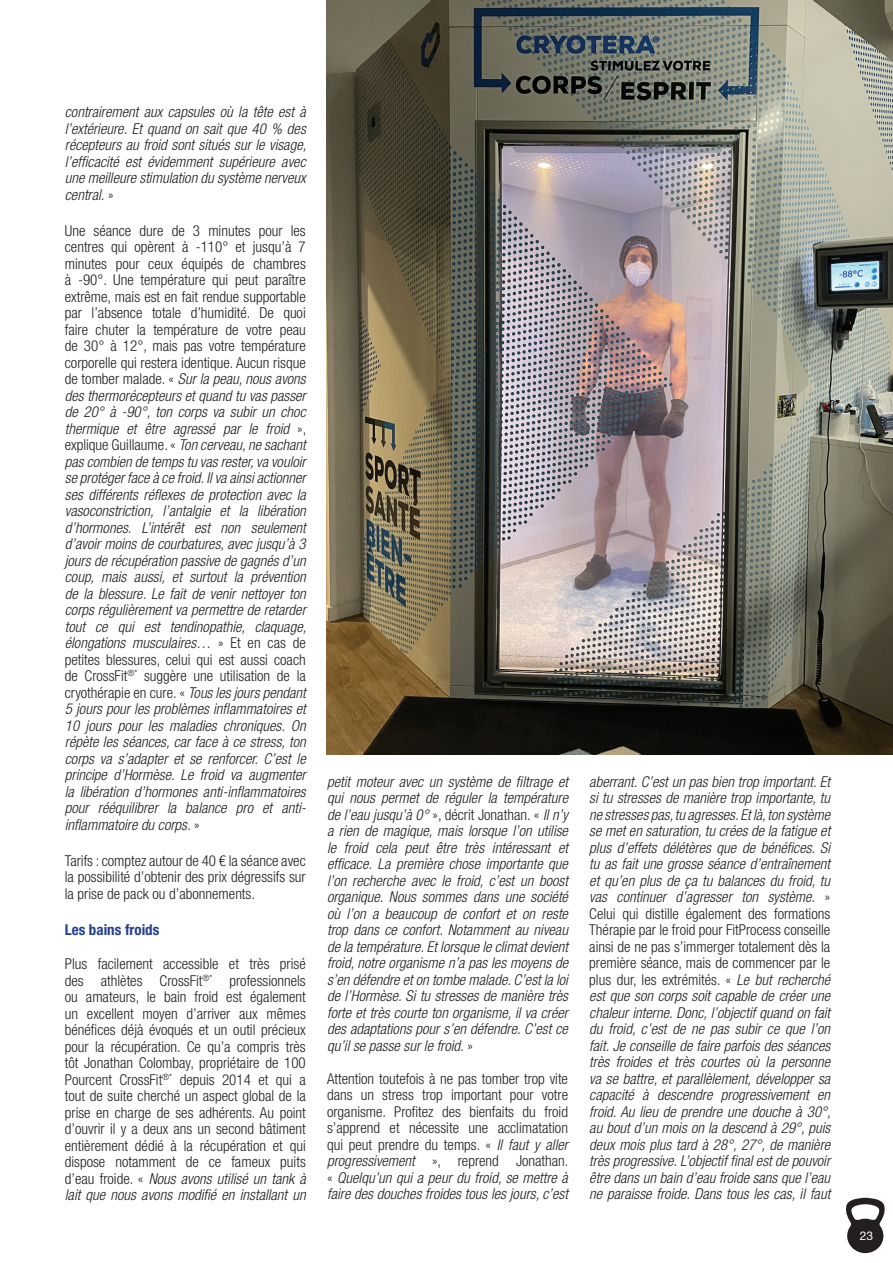
<style>
.page{position:relative;width:893px;height:1263px;background:#fff}
.page>*{position:absolute;margin:0;border:0;box-sizing:border-box;transform-origin:0 0}
.t1{font:italic 300 condensed 15px/16.5px "Helvetica Neue LT Pro";color:#231f20;text-align:justify}
.t2{font:300 condensed 15px/16.5px "Helvetica Neue LT Pro";color:#231f20;text-align:justify}
.t3{font:700 condensed 15px "Helvetica Neue LT Pro";color:#253f8e}
.t4{font:12px "Helvetica Neue LT Pro";color:#fff}
.s1{font-style:normal}
.s2{font-style:italic}
</style>
<div class="page">
<img style="left:326px;top:0;width:567px;height:755px">
<svg style="left:846px;top:1198px;width:39px;height:55px"></svg>
<p class="t1" style="left:65px;top:104px;width:243px">contrairement aux capsules où la tête est à l’extérieure. Et quand on sait que 40 % des récepteurs au froid sont situés sur le visage, l’efficacité est évidemment supérieure avec une meilleure stimulation du système nerveux central. <span class="s1">»</span></p>
<p class="t1" style="left:65px;top:222px;width:243px"><span class="s1">Une séance dure de 3 minutes pour les centres qui opèrent à -110° et jusqu’à 7 minutes pour ceux équipés de chambres à -90°. Une température qui peut paraître extrême, mais est en fait rendue supportable par l’absence totale d’humidité. De quoi faire chuter la température de votre peau de 30° à 12°, mais pas votre température corporelle qui restera identique. Aucun risque de tomber malade. «</span> Sur la peau, nous avons des thermorécepteurs et quand tu vas passer de 20° à -90°, ton corps va subir un choc thermique et être agressé par le froid <span class="s1">», explique Guillaume. «</span> Ton cerveau, ne sachant pas combien de temps tu vas rester, va vouloir se protéger face à ce froid. Il va ainsi actionner ses différents réflexes de protection avec la vasoconstriction, l’antalgie et la libération d’hormones. L’intérêt est non seulement d’avoir moins de courbatures, avec jusqu’à 3 jours de récupération passive de gagnés d’un coup, mais aussi, et surtout la prévention de la blessure. Le fait de venir nettoyer ton corps régulièrement va permettre de retarder tout ce qui est tendinopathie, claquage, élongations musculaires… <span class="s1">» Et en cas de petites blessures, celui qui est aussi coach de CrossFit</span><sup>®*</sup> <span class="s1">suggère une utilisation de la cryothérapie en cure. «</span> Tous les jours pendant 5 jours pour les problèmes inflammatoires et 10 jours pour les maladies chroniques. On répète les séances, car face à ce stress, ton corps va s’adapter et se renforcer. C’est le principe d’Hormèse. Le froid va augmenter la libération d’hormones anti-inflammatoires pour rééquilibrer la balance pro et anti&shy;inflammatoire du corps. <span class="s1">»</span></p>
<p class="t2" style="left:65px;top:852px;width:242px">Tarifs : comptez autour de 40 € la séance avec la possibilité d’obtenir des prix dégressifs sur la prise de pack ou d’abonnements.</p>
<p class="t3" style="left:65px;top:920px;width:96px">Les bains froids</p>
<p class="t2" style="left:65px;top:955px;width:242px">Plus facilement accessible et très prisé des athlètes CrossFit<sup>®*</sup> professionnels ou amateurs, le bain froid est également un excellent moyen d’arriver aux mêmes bénéfices déjà évoqués et un outil précieux pour la récupération. Ce qu’a compris très tôt Jonathan Colombay, propriétaire de 100<br>Pourcent CrossFit<sup>®*</sup> depuis 2014 et qui a tout de suite cherché un aspect global de la prise en charge de ses adhérents. Au point d’ouvrir il y a deux ans un second bâtiment entièrement dédié à la récupération et qui dispose notamment de ce fameux puits d’eau froide. « <span class="s2">Nous avons utilisé un tank à lait que nous avons modifié en installant un</span></p>
<p class="t1" style="left:327px;top:774px;width:242px">petit moteur avec un système de filtrage et qui nous permet de réguler la température de l’eau jusqu’à 0° <span class="s1">», décrit Jonathan. «</span> Il n’y a rien de magique, mais lorsque l’on utilise le froid cela peut être très intéressant et efficace. La première chose importante que l’on recherche avec le froid, c’est un boost organique. Nous sommes dans une société où l’on a beaucoup de confort et on reste trop dans ce confort. Notamment au niveau de la température. Et lorsque le climat devient froid, notre organisme n’a pas les moyens de s’en défendre et on tombe malade. C’est la loi de l’Hormèse. Si tu stresses de manière très forte et très courte ton organisme, il va créer des adaptations pour s’en défendre. C’est ce qu’il se passe sur le froid. <span class="s1">»</span></p>
<p class="t2" style="left:327px;top:1070px;width:243px">Attention toutefois à ne pas tomber trop vite dans un stress trop important pour votre organisme. Profitez des bienfaits du froid s’apprend et nécessite une acclimatation qui peut prendre du temps. « <span class="s2">Il faut y aller progressivement</span> », reprend Jonathan. « <span class="s2">Quelqu’un qui a peur du froid, se mettre à faire des douches froides tous les jours, c’est</span></p>
<p class="t1" style="left:589px;top:774px;width:243px">aberrant. C’est un pas bien trop important. Et si tu stresses de manière trop importante, tu ne stresses pas, tu agresses. Et là, ton système se met en saturation, tu crées de la fatigue et plus d’effets délétères que de bénéfices. Si tu as fait une grosse séance d’entraînement et qu’en plus de ça tu balances du froid, tu vas continuer d’agresser ton système. <span class="s1">» Celui qui distille également des formations Thérapie par le froid pour FitProcess conseille ainsi de ne pas s’immerger totalement dès la première séance, mais de commencer par le plus dur, les extrémités. «</span> Le but recherché est que son corps soit capable de créer une chaleur interne. Donc, l’objectif quand on fait du froid, c’est de ne pas subir ce que l’on fait. Je conseille de faire parfois des séances très froides et très courtes où la personne va se battre, et parallèlement, développer sa capacité à descendre progressivement en froid. Au lieu de prendre une douche à 30°, au bout d’un mois on la descend à 29°, puis deux mois plus tard à 28°, 27°, de manière très progressive. L’objectif final est de pouvoir être dans un bain d’eau froide sans que l’eau ne paraisse froide. Dans tous les cas, il faut</p>
<p class="t4" style="left:860px;top:1228px;width:15px">23</p>
</div>
